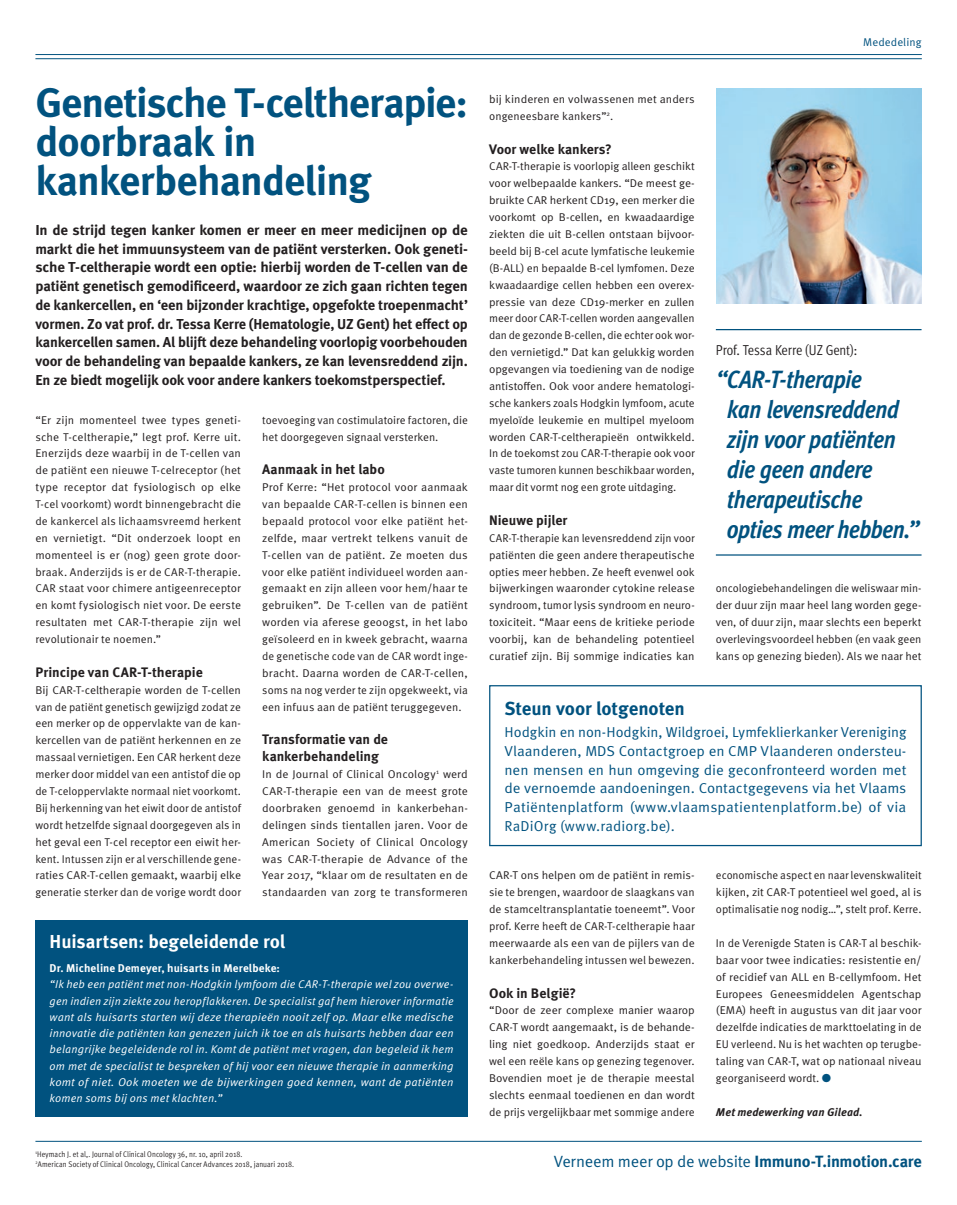
<style>
.page{position:relative;width:957px;height:1205px;background:#fff}
.page>*{position:absolute;margin:0;border:0;box-sizing:border-box;transform-origin:0 0}
.t1{font:700 41.25px/38.8px "Meta Pro";letter-spacing:-.025em;color:#01527f}
.t2{font:italic 700 condensed 25px/30px "Meta Pro";letter-spacing:-.025em;color:#01527f}
.t3{font:700 18.75px "Meta Pro";letter-spacing:-.005em;color:#fff}
.t4{font:700 18.75px "Meta Pro";letter-spacing:-.005em;color:#01527f}
.t5{font:16.25px "Meta Pro Norm";letter-spacing:-.015em;color:#01527f}
.t6{font:700 14.38px/18.8px "Meta Pro";letter-spacing:-.015em;color:#231f20;text-align:justify}
.t7{font:14.38px/18.8px "Meta Pro Norm";letter-spacing:.01em;color:#01527f;text-align:justify}
.t8{font:14.38px "Meta Pro Cond Norm";letter-spacing:-.01em;color:#231f20}
.t9{font:700 13.75px/16.9px "Meta Pro";letter-spacing:-.005em;color:#231f20}
.t10{font:11.25px/16.9px "Meta Pro Norm";color:#231f20;text-align:justify}
.t11{font:11.25px/16.2px "Meta Pro Norm Ita";letter-spacing:.015em;color:#fff;text-align:justify}
.t12{font:700 11.25px "Meta Pro";letter-spacing:.01em;color:#fff}
.t13{font:italic 700 11.25px "Meta Pro";letter-spacing:.01em;color:#231f20}
.t14{font:11.25px "Meta Pro Norm";letter-spacing:.005em;color:#01527f}
.t15{font:8.12px/10px "Meta Pro Cond Norm";letter-spacing:.01em;color:#231f20}
.s1{color:#01527f}
.s2{font-family:"Meta Pro";font-weight:700}
</style>
<div class="page">
<div style="left:35px;top:920px;width:433px;height:196px;background:#01527f"></div>
<div style="left:489px;top:685px;width:433px;height:161px;border:1px solid #01527f"></div>
<hr style="left:716px;top:554px;width:205px;height:2px;background:#01527f">
<hr style="left:716px;top:329px;width:205px;height:1px;background:#01527f">
<img style="left:716px;top:89px;width:206px;height:214px">
<hr style="left:35px;top:54px;width:887px;height:1px;background:#01527f">
<hr style="left:35px;top:58px;width:887px;height:1px;background:#01527f">
<hr style="left:35px;top:1141px;width:887px;height:1px;background:#01527f">
<h1 class="t1" style="left:35px;top:81px;width:434px">Genetische T-celtherapie: doorbraak in kankerbehandeling</h1>
<p class="t6" style="left:35px;top:220px;width:434px">In de strijd tegen kanker komen er meer en meer medicijnen op de markt die het immuunsysteem van de patiënt versterken. Ook geneti&shy;sche T-celtherapie wordt een optie: hierbij worden de T-cellen van de patiënt genetisch gemodificeerd, waardoor ze zich gaan richten tegen de kankercellen, en ‘een bijzonder krachtige, opgefokte troepenmacht’ vormen. Zo vat prof. dr. Tessa Kerre (Hematologie, UZ Gent) het effect op kankercellen samen. Al blijft deze behandeling voorlopig voorbehouden voor de behandeling van bepaalde kankers, ze kan levensreddend zijn.<br>En ze biedt mogelijk ook voor andere kankers toekomstperspectief.</p>
<p class="t10" style="left:35px;top:411px;width:207px">“Er zijn momenteel twee types geneti&shy;sche T-celtherapie,” legt prof. Kerre uit.<br>Enerzijds deze waarbij in de T-cellen van de patiënt een nieuwe T-celreceptor (het type receptor dat fysiologisch op elke T-cel voorkomt) wordt binnengebracht die de kankercel als lichaamsvreemd herkent en vernietigt. “Dit onderzoek loopt en momenteel is er (nog) geen grote door&shy;braak. Anderzijds is er de CAR-T-therapie.<br>CAR staat voor chimere antigeenreceptor en komt fysiologisch niet voor. De eerste resultaten met CAR-T-therapie zijn wel revolutionair te noemen.”</p>
<p class="t9" style="left:35px;top:663px;width:169px">Principe van CAR-T-therapie</p>
<p class="t10" style="left:35px;top:681px;width:207px">Bij CAR-T-celtherapie worden de T-cellen van de patiënt genetisch gewijzigd zodat ze een merker op de oppervlakte van de kan&shy;kercellen van de patiënt herkennen en ze massaal vernietigen. Een CAR herkent deze merker door middel van een antistof die op de T-celoppervlakte normaal niet voorkomt.<br>Bij herkenning van het eiwit door de antistof wordt hetzelfde signaal doorgegeven als in het geval een T-cel receptor een eiwit her&shy;kent. Intussen zijn er al verschillende gene&shy;raties CAR-T-cellen gemaakt, waarbij elke generatie sterker dan de vorige wordt door</p>
<p class="t10" style="left:262px;top:411px;width:207px">toevoeging van costimulatoire factoren, die het doorgegeven signaal versterken.</p>
<p class="t9" style="left:262px;top:460px;width:124px">Aanmaak in het labo</p>
<p class="t10" style="left:262px;top:478px;width:207px">Prof Kerre: “Het protocol voor aanmaak van bepaalde CAR-T-cellen is binnen een bepaald protocol voor elke patiënt het&shy;zelfde, maar vertrekt telkens vanuit de T-cellen van de patiënt. Ze moeten dus voor elke patiënt individueel worden aan&shy;gemaakt en zijn alleen voor hem/haar te gebruiken”. De T-cellen van de patiënt worden via aferese geoogst, in het labo geïsoleerd en in kweek gebracht, waarna de genetische code van de CAR wordt inge&shy;bracht. Daarna worden de CAR-T-cellen, soms na nog verder te zijn opgekweekt, via een infuus aan de patiënt teruggegeven.</p>
<p class="t9" style="left:262px;top:730px;width:127px">Transformatie van de kankerbehandeling</p>
<p class="t10" style="left:262px;top:765px;width:207px">In de Journal of Clinical Oncology<sup>1</sup> werd CAR-T-therapie een van de meest grote doorbraken genoemd in kankerbehan&shy;delingen sinds tientallen jaren. Voor de American Society of Clinical Oncology was CAR-T-therapie de Advance of the Year 2017, “klaar om de resultaten en de standaarden van zorg te transformeren</p>
<h3 class="t3" style="left:50px;top:927px;width:237px">Huisartsen: begeleidende rol</h3>
<p class="t12" style="left:50px;top:959px;width:232px">Dr. Micheline Demeyer, huisarts in Merelbeke:</p>
<p class="t11" style="left:50px;top:975px;width:405px">“Ik heb een patiënt met non-Hodgkin lymfoom die CAR-T-therapie wel zou overwe&shy;gen indien zijn ziekte zou heropflakkeren. De specialist gaf hem hierover informatie want als huisarts starten wij deze therapieën nooit zelf op. Maar elke medische innovatie die patiënten kan genezen juich ik toe en als huisarts hebben daar een belangrijke begeleidende rol in. Komt de patiënt met vragen, dan begeleid ik hem om met de specialist te bespreken of hij voor een nieuwe therapie in aanmerking komt of niet. Ook moeten we de bijwerkingen goed kennen, want de patiënten komen soms bij ons met klachten.”</p>
<p class="t15" style="left:35px;top:1148px;width:260px"><sup>1</sup>Heymach J. et al,. Journal of Clinical Oncology 36, nr. 10, april 2018.<br><sup>2</sup>American Society of Clinical Oncology, Clinical Cancer Advances 2018, januari 2018.</p>
<p class="t10" style="left:489px;top:90px;width:207px">bij kinderen en volwassenen met anders ongeneesbare kankers”<sup>2</sup>.</p>
<p class="t9" style="left:489px;top:139px;width:124px">Voor welke kankers?</p>
<p class="t10" style="left:489px;top:157px;width:207px">CAR-T-therapie is voorlopig alleen geschikt voor welbepaalde kankers. “De meest ge&shy;bruikte CAR herkent CD19, een merker die voorkomt op B-cellen, en kwaadaardige ziekten die uit B-cellen ontstaan bijvoor&shy;beeld bij B-cel acute lymfatische leukemie (B-ALL) en bepaalde B-cel lymfomen. Deze kwaadaardige cellen hebben een overex&shy;pressie van deze CD19-merker en zullen meer door CAR-T-cellen worden aangevallen dan de gezonde B-cellen, die echter ook wor&shy;den vernietigd.” Dat kan gelukkig worden opgevangen via toediening van de nodige antistoffen. Ook voor andere hematologi&shy;sche kankers zoals Hodgkin lymfoom, acute myeloïde leukemie en multipel myeloom worden CAR-T-celtherapieën ontwikkeld.<br>In de toekomst zou CAR-T-therapie ook voor vaste tumoren kunnen beschikbaar worden, maar dit vormt nog een grote uitdaging.</p>
<p class="t9" style="left:489px;top:511px;width:80px">Nieuwe pijler</p>
<p class="t10" style="left:489px;top:529px;width:207px">CAR-T-therapie kan levensreddend zijn voor patiënten die geen andere therapeutische opties meer hebben. Ze heeft evenwel ook bijwerkingen waaronder cytokine release syndroom, tumor lysis syndroom en neuro&shy;toxiciteit. “Maar eens de kritieke periode voorbij, kan de behandeling potentieel curatief zijn. Bij sommige indicaties kan</p>
<p class="t14" style="left:863px;top:34px;width:60px">Mededeling</p>
<p class="t8" style="left:716px;top:339px;width:143px">Prof. Tessa Kerre (UZ Gent):</p>
<h2 class="t2" style="left:727px;top:363px;width:194px;text-indent:-11px">“CAR-T-therapie<br>kan levensreddend zijn voor patiënten die geen andere therapeutische opties meer hebben.”</h2>
<p class="t10" style="left:716px;top:579px;width:207px">oncologiebehandelingen die weliswaar min&shy;der duur zijn maar heel lang worden gege&shy;ven, of duur zijn, maar slechts een beperkt overlevingsvoordeel hebben (en vaak geen kans op genezing bieden). Als we naar het</p>
<h3 class="t4" style="left:504px;top:693px;width:182px">Steun voor lotgenoten</h3>
<p class="t7" style="left:504px;top:722px;width:403px">Hodgkin en non-Hodgkin, Wildgroei, Lymfeklierkanker Vereniging Vlaanderen, MDS Contactgroep en CMP Vlaanderen ondersteu&shy;nen mensen en hun omgeving die geconfronteerd worden met de vernoemde aandoeningen. Contactgegevens via het Vlaams Patiëntenplatform (www.vlaamspatientenplatform.be) of via RaDiOrg (www.radiorg.be).</p>
<p class="t10" style="left:489px;top:866px;width:207px">CAR-T ons helpen om de patiënt in remis&shy;sie te brengen, waardoor de slaagkans van de stamceltransplantatie toeneemt”. Voor prof. Kerre heeft de CAR-T-celtherapie haar meerwaarde als een van de pijlers van de kankerbehandeling intussen wel bewezen.</p>
<p class="t9" style="left:489px;top:983px;width:89px">Ook in België?</p>
<p class="t10" style="left:489px;top:1001px;width:207px">“Door de zeer complexe manier waarop CAR-T wordt aangemaakt, is de behande&shy;ling niet goedkoop. Anderzijds staat er wel een reële kans op genezing tegenover.<br>Bovendien moet je de therapie meestal slechts eenmaal toedienen en dan wordt de prijs vergelijkbaar met sommige andere</p>
<p class="t10" style="left:716px;top:866px;width:207px">economische aspect en naar levenskwaliteit kijken, zit CAR-T potentieel wel goed, al is optimalisatie nog nodig…”, stelt prof. Kerre.</p>
<p class="t10" style="left:716px;top:934px;width:207px">In de Verenigde Staten is CAR-T al beschik&shy;baar voor twee indicaties: resistentie en/ of recidief van ALL en B-cellymfoom. Het Europees Geneesmiddelen Agentschap (EMA) heeft in augustus van dit jaar voor dezelfde indicaties de markttoelating in de EU verleend. Nu is het wachten op terugbe&shy;taling van CAR-T, wat op nationaal niveau georganiseerd wordt. <span class="s1">●</span></p>
<p class="t13" style="left:716px;top:1103px;width:148px">Met medewerking van Gilead.</p>
<h3 class="t5" style="left:554px;top:1149px;width:369px">Verneem meer op de website <span class="s2">Immuno-T.inmotion.care</span></h3>
</div>
